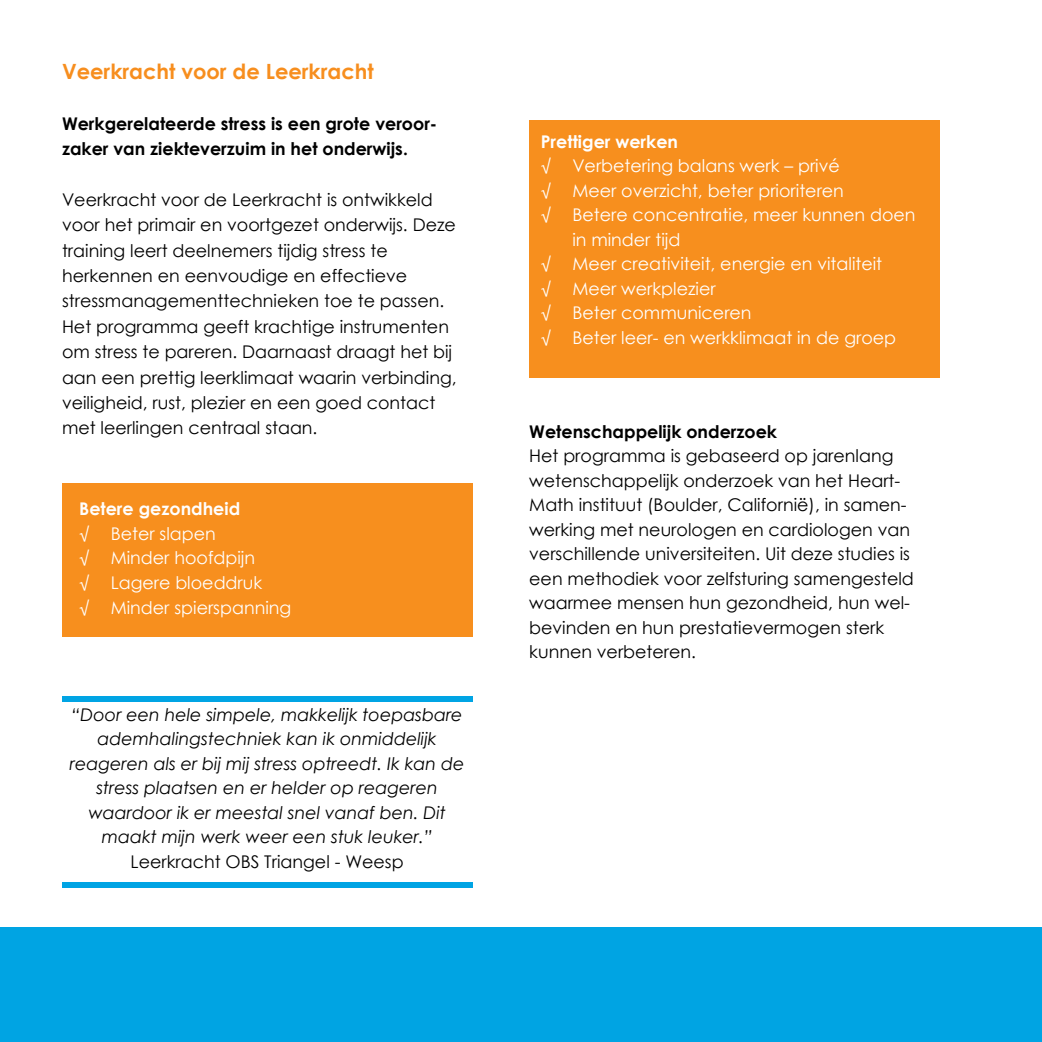
<style>
.page{position:relative;width:1042px;height:1042px;background:#fff}
.page>*{position:absolute;margin:0;border:0;box-sizing:border-box;transform-origin:0 0}
.t1{font:700 21px "Century Gothic";color:#f78e1e}
.t2{font:17.5px/25.4px "Century Gothic";color:#000}
.t3{font:17.5px/24.7px "Century Gothic";color:#fff}
.t4{font:italic 17.5px/24.5px "Century Gothic";color:#000;text-align:center}
.t5{font:700 17.5px/25.4px "Century Gothic";color:#000}
.t6{font:700 17.5px "Century Gothic";color:#fff}
.s1{font-weight:700}
.s2{font-family:"Myriad Pro"}
</style>
<div class="page">
<div style="left:0;top:928px;width:1042px;height:114px;background:#00a4e3"></div>
<div style="left:62px;top:696px;width:410px;height:5px;background:#00a4e4"></div>
<div style="left:62px;top:882px;width:410px;height:5px;background:#00a4e4"></div>
<div style="left:62px;top:483px;width:410px;height:154px;background:#f78f1e"></div>
<div style="left:529px;top:120px;width:410px;height:257px;background:#f78f1e"></div>
<p class="t1" style="left:62px;top:55px;width:313px">Veerkracht voor de Leerkracht</p>
<p class="t5" style="left:62px;top:110px;width:377px">Werkgerelateerde stress is een grote veroor&shy;zaker van ziekteverzuim in het onderwijs.</p>
<p class="t2" style="left:62px;top:187px;width:396px">Veerkracht voor de Leerkracht is ontwikkeld voor het primair en voortgezet onderwijs. Deze training leert deelnemers tijdig stress te herkennen en eenvoudige en effectieve stressmanagementtechnieken toe te passen.<br>Het programma geeft krachtige instrumenten om stress te pareren. Daarnaast draagt het bij aan een prettig leerklimaat waarin verbinding, veiligheid, rust, plezier en een goed contact met leerlingen centraal staan.</p>
<p class="t3" style="left:79px;top:496px;width:214px"><span class="s1">Betere gezondheid<br></span><span class="s2">√</span> Beter slapen<br><span class="s2">√</span> Minder hoofdpijn<br><span class="s2">√</span> Lagere bloeddruk<br><span class="s2">√</span> Minder spierspanning</p>
<p class="t4" style="left:70px;top:702px;width:396px">“Door een hele simpele, makkelijk toepasbare ademhalingstechniek kan ik onmiddelijk reageren als er bij mij stress optreedt. Ik kan de stress plaatsen en er helder op reageren waardoor ik er meestal snel vanaf ben. Dit maakt mijn werk weer een stuk leuker.”</p>
<p class="t2" style="left:131px;top:848px;width:274px">Leerkracht OBS Triangel - Weesp</p>
<p class="t6" style="left:541px;top:128px;width:139px">Prettiger werken</p>
<p class="t3" style="left:541px;top:153px;width:300px"><span class="s2">√</span> Verbetering balans werk – privé</p>
<p class="t3" style="left:541px;top:178px;width:305px"><span class="s2">√</span> Meer overzicht, beter prioriteren</p>
<p class="t3" style="left:541px;top:202px;width:376px"><span class="s2">√</span> Betere concentratie, meer kunnen doen</p>
<p class="t3" style="left:572px;top:227px;width:110px">in minder tijd</p>
<p class="t3" style="left:541px;top:251px;width:343px"><span class="s2">√</span> Meer creativiteit, energie en vitaliteit</p>
<p class="t3" style="left:541px;top:276px;width:176px"><span class="s2">√</span> Meer werkplezier</p>
<p class="t3" style="left:541px;top:300px;width:212px"><span class="s2">√</span> Beter communiceren</p>
<p class="t3" style="left:541px;top:325px;width:357px"><span class="s2">√</span> Beter leer- en werkklimaat in de groep</p>
<p class="t5" style="left:529px;top:418px;width:249px">Wetenschappelijk onderzoek</p>
<p class="t2" style="left:529px;top:443px;width:386px;line-height:24.5px">Het programma is gebaseerd op jarenlang wetenschappelijk onderzoek van het Heart-Math instituut (Boulder, Californië), in samen&shy;werking met neurologen en cardiologen van verschillende universiteiten. Uit deze studies is een methodiek voor zelfsturing samengesteld waarmee mensen hun gezondheid, hun wel&shy;bevinden en hun prestatievermogen sterk kunnen verbeteren.</p>
</div>
